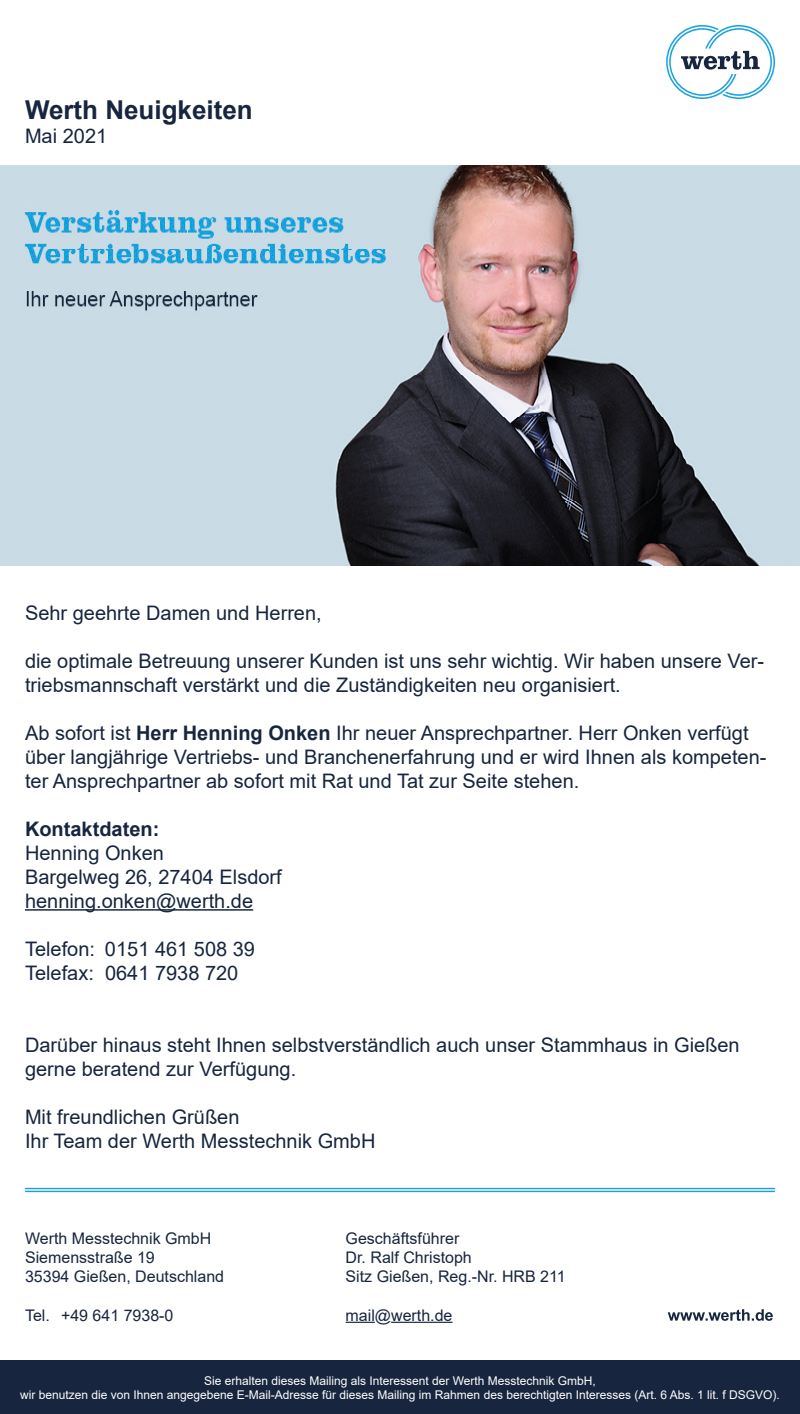
<style>
.page{position:relative;width:800px;height:1414px;background:#fff}
.page>*{position:absolute;margin:0;border:0;box-sizing:border-box;transform-origin:0 0}
.t1{font:700 26px "Arial";color:#17253e}
.t2{font:20px/24px "Arial";color:#17253e}
.t3{font:700 20px "Arial";color:#17253e}
.t4{font:16px/19.2px "Arial";color:#17253e}
.t5{font:12px/14.4px "Arial";color:#fff;text-align:center}
.s1{font-weight:700}
</style>
<div class="page">
<hr style="left:25px;top:909px;width:228px;height:1px;background:#17253e">
<div style="left:0;top:1361px;width:800px;height:53px;background:#17253e"></div>
<hr style="left:25px;top:1188px;width:62px;height:1px;background:#1e9dd9">
<hr style="left:25px;top:1190px;width:63px;height:2px;background:#1e9dd9">
<hr style="left:88px;top:1188px;width:62px;height:1px;background:#1e9dd9">
<hr style="left:88px;top:1190px;width:62px;height:2px;background:#1e9dd9">
<hr style="left:150px;top:1188px;width:62px;height:1px;background:#1e9dd9">
<hr style="left:150px;top:1190px;width:62px;height:2px;background:#1e9dd9">
<hr style="left:212px;top:1188px;width:63px;height:1px;background:#1e9dd9">
<hr style="left:213px;top:1190px;width:62px;height:2px;background:#1e9dd9">
<hr style="left:275px;top:1188px;width:62px;height:1px;background:#1e9dd9">
<hr style="left:275px;top:1190px;width:63px;height:2px;background:#1e9dd9">
<hr style="left:338px;top:1188px;width:62px;height:1px;background:#1e9dd9">
<hr style="left:338px;top:1190px;width:62px;height:2px;background:#1e9dd9">
<hr style="left:400px;top:1188px;width:62px;height:1px;background:#1e9dd9">
<hr style="left:400px;top:1190px;width:62px;height:2px;background:#1e9dd9">
<hr style="left:462px;top:1188px;width:63px;height:1px;background:#1e9dd9">
<hr style="left:463px;top:1190px;width:62px;height:2px;background:#1e9dd9">
<hr style="left:525px;top:1188px;width:62px;height:1px;background:#1e9dd9">
<hr style="left:525px;top:1190px;width:63px;height:2px;background:#1e9dd9">
<hr style="left:588px;top:1188px;width:62px;height:1px;background:#1e9dd9">
<hr style="left:588px;top:1190px;width:62px;height:2px;background:#1e9dd9">
<hr style="left:650px;top:1188px;width:62px;height:1px;background:#1e9dd9">
<hr style="left:650px;top:1190px;width:62px;height:2px;background:#1e9dd9">
<hr style="left:712px;top:1188px;width:63px;height:1px;background:#1e9dd9">
<hr style="left:713px;top:1190px;width:62px;height:2px;background:#1e9dd9">
<hr style="left:346px;top:1321px;width:29px;height:2px;background:#17253e">
<hr style="left:391px;top:1321px;width:62px;height:2px;background:#17253e">
<svg style="left:668px;top:1309px;width:105px;height:12px"></svg>
<svg style="left:666px;top:25px;width:109px;height:74px"></svg>
<img style="left:0;top:165px;width:800px;height:400px">
<h1 class="t1" style="left:25px;top:91px;width:229px">Werth Neuigkeiten</h1>
<p class="t2" style="left:25px;top:124px;width:84px">Mai 2021</p>
<p class="t2" style="left:25px;top:600px;width:298px">Sehr geehrte Damen und Herren,</p>
<p class="t2" style="left:25px;top:648px;width:741px">die optimale Betreuung unserer Kunden ist uns sehr wichtig. Wir haben unsere Ver&shy;triebsmannschaft verstärkt und die Zuständigkeiten neu organisiert.</p>
<p class="t2" style="left:25px;top:720px;width:743px">Ab sofort ist <span class="s1">Herr Henning Onken</span> Ihr neuer Ansprechpartner. Herr Onken verfügt über langjährige Vertriebs- und Branchenerfahrung und er wird Ihnen als kompeten&shy;ter Ansprechpartner ab sofort mit Rat und Tat zur Seite stehen.</p>
<p class="t3" style="left:25px;top:814px;width:136px">Kontaktdaten:</p>
<p class="t2" style="left:25px;top:840px;width:258px">Henning Onken<br>Bargelweg 26, 27404 Elsdorf henning.onken@werth.de</p>
<p class="t2" style="left:25px;top:936px;width:232px">Telefon: 0151 461 508 39<br>Telefax: 0641 7938 720</p>
<p class="t2" style="left:25px;top:1032px;width:716px">Darüber hinaus steht Ihnen selbstverständlich auch unser Stammhaus in Gießen gerne beratend zur Verfügung.</p>
<p class="t2" style="left:25px;top:1104px;width:352px">Mit freundlichen Grüßen<br>Ihr Team der Werth Messtechnik GmbH</p>
<p class="t4" style="left:25px;top:1228px;width:201px">Werth Messtechnik GmbH<br>Siemensstraße 19<br>35394 Gießen, Deutschland</p>
<p class="t4" style="left:25px;top:1305px;width:150px">Tel. +49 641 7938-0</p>
<p class="t4" style="left:346px;top:1228px;width:222px">Geschäftsführer<br>Dr. Ralf Christoph<br>Sitz Gießen, Reg.-Nr. HRB 211</p>
<p class="t4" style="left:346px;top:1305px;width:108px">mail@werth.de</p>
<p class="t5" style="left:20px;top:1373px;width:761px">Sie erhalten dieses Mailing als Interessent der Werth Messtechnik GmbH,<br>wir benutzen die von Ihnen angegebene E-Mail-Adresse für dieses Mailing im Rahmen des berechtigten Interesses (Art. 6 Abs. 1 lit. f DSGVO).</p>
</div>
